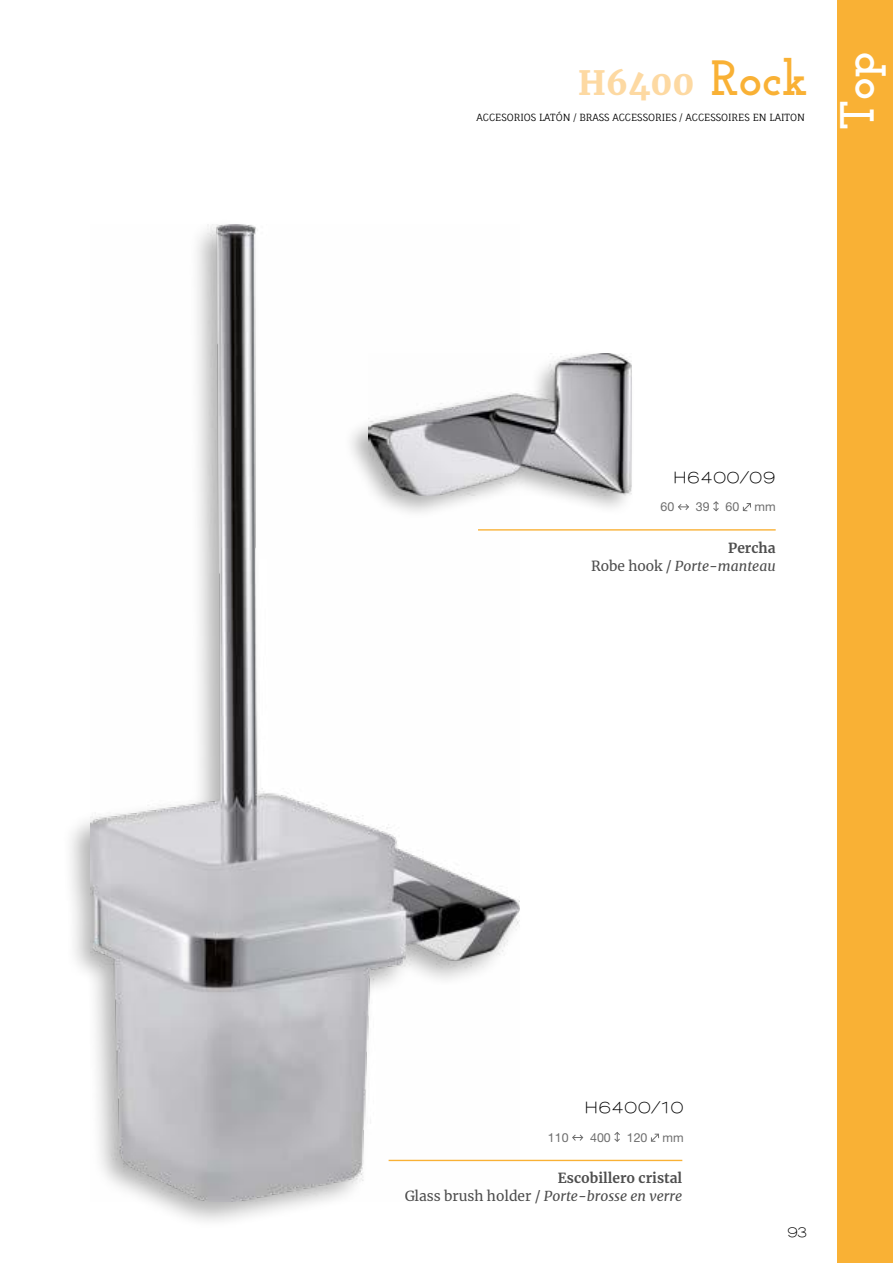
<style>
.page{position:relative;width:893px;height:1263px;background:#fff}
.page>*{position:absolute;margin:0;border:0;box-sizing:border-box;transform-origin:0 0}
.t1{font:100 48px "Josefin Slab";color:#fff}
.t2{font:900 33.15px "Merriweather";color:#fdd9a2}
.t3{font:600 15.6px "Sansumi";letter-spacing:-.015em;color:#000}
.t4{font:italic 13.8px/18.1px "Merriweather";color:#000;text-align:right}
.t5{font:600 13.5px "Sansumi";color:#000}
.t6{font:12.45px "Helvetica Neue LT Std";color:#6e6e6e}
.t7{font:9.9px "Fauna One";color:#000}
.s1{font-family:"Josefin Slab";font-weight:100;font-size:49.5px;color:#f9b135}
.s2{font-weight:700;font-style:normal}
.s3{font-style:normal}
</style>
<div class="page">
<div style="left:838px;top:0;width:55px;height:1263px;background:#f9b135"></div>
<div style="left:61px;top:218px;width:464px;height:1013px;background:#000;opacity:.3"></div>
<img style="left:91px;top:224px;width:429px;height:977px">
<svg style="left:572px;top:1134px;width:12px;height:7px"></svg>
<svg style="left:614px;top:1132px;width:6px;height:10px"></svg>
<svg style="left:650px;top:1133px;width:10px;height:9px"></svg>
<hr style="left:389px;top:1160px;width:293px;height:1px;background:#f9b135">
<div style="left:342px;top:348px;width:294px;height:173px;background:#000;opacity:.3"></div>
<img style="left:369px;top:354px;width:263px;height:141px">
<hr style="left:478px;top:529px;width:298px;height:2px;background:#f9b135">
<svg style="left:678px;top:504px;width:11px;height:6px"></svg>
<svg style="left:713px;top:501px;width:6px;height:11px"></svg>
<svg style="left:742px;top:503px;width:9px;height:9px"></svg>
<h2 class="t2" style="left:578px;top:59px;width:231px">H6400 <span class="s1">Rock</span></h2>
<p class="t7" style="left:477px;top:112px;width:330px">ACCESORIOS LATÓN / BRASS ACCESSORIES / ACCESSOIRES EN LAITON</p>
<h1 class="t1" style="left:829px;top:130px;width:80px;rotate:-90deg">Top</h1>
<p class="t3" style="left:673px;top:469px;width:104px">H6400/09</p>
<p class="t6" style="left:661px;top:499px;width:15px">60</p>
<p class="t6" style="left:696px;top:499px;width:15px">39</p>
<p class="t6" style="left:726px;top:499px;width:52px">60 mm</p>
<p class="t4" style="left:591px;top:538px;width:186px"><span class="s2">Percha<br></span><span class="s3">Robe hook /</span> Porte-manteau</p>
<p class="t3" style="left:584px;top:1099px;width:101px">H6400/10</p>
<p class="t6" style="left:548px;top:1130px;width:22px">110</p>
<p class="t6" style="left:590px;top:1130px;width:22px">400</p>
<p class="t6" style="left:627px;top:1130px;width:58px">120 mm</p>
<p class="t4" style="left:404px;top:1169px;width:279px"><span class="s2">Escobillero cristal<br></span><span class="s3">Glass brush holder /</span> Porte-brosse en verre</p>
<p class="t5" style="left:787px;top:1225px;width:23px">93</p>
</div>
